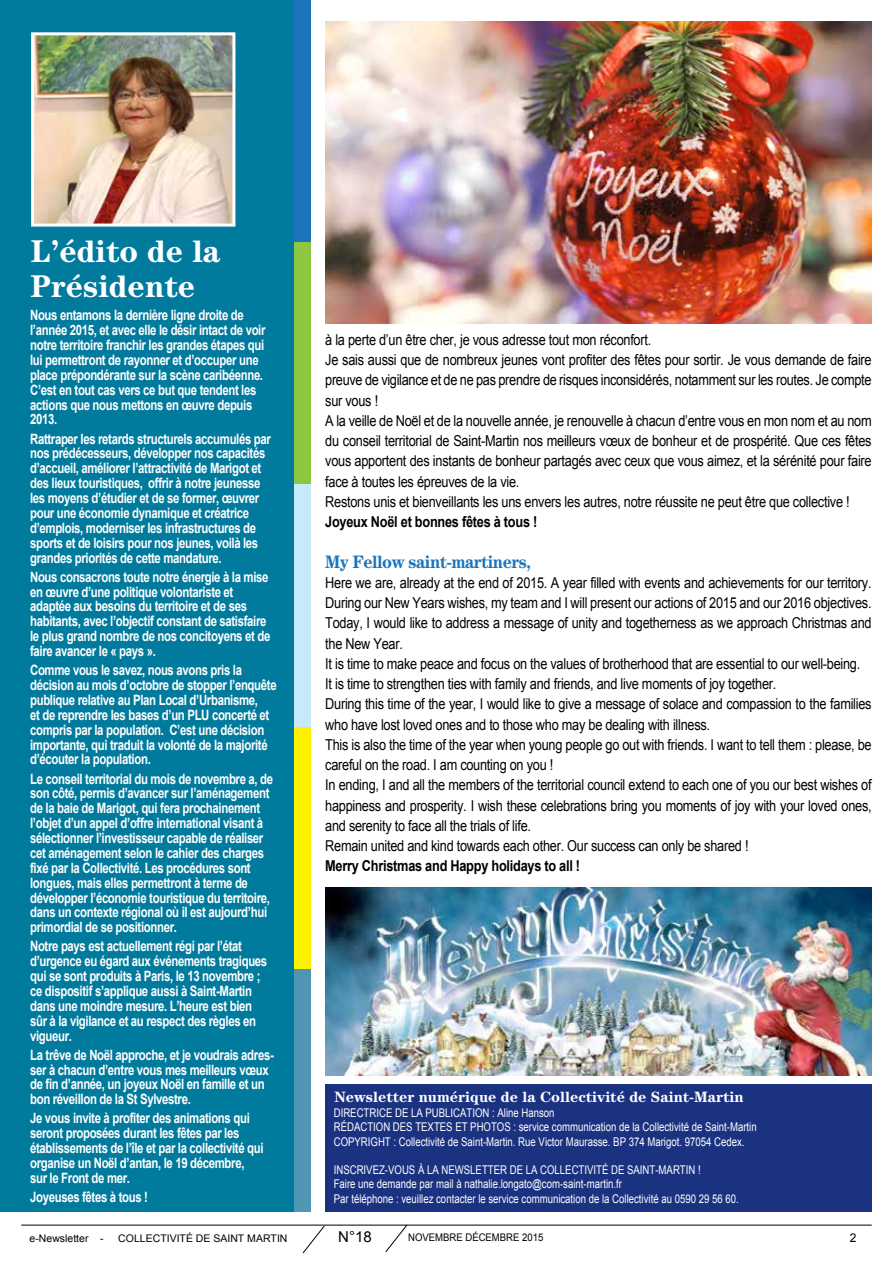
<style>
.page{position:relative;width:893px;height:1263px;background:#fff}
.page>*{position:absolute;margin:0;border:0;box-sizing:border-box;transform-origin:0 0}
.t1{font:700 31.5px/34.5px "Century";color:#fff}
.t2{font:700 18px "Century";color:#1c75bc;scale:.93 1}
.t3{font:15px/20.2px "Arial";letter-spacing:-.02em;color:#000;scale:.85 1}
.t4{font:700 15px "Arial";letter-spacing:-.02em;color:#000;scale:.85 1}
.t5{font:700 15px "Century";color:#fff}
.t6{font:15px "Arial";letter-spacing:-.02em;color:#000}
.t7{font:700 14.25px/14.9px "Arial";letter-spacing:-.03em;color:#fff;scale:.8 1}
.t8{font:12px/14.2px "Arial";color:#fff;scale:.8 1}
.t9{font:12px "Arial";color:#000}
.t10{font:10.5px "Arial";color:#000}
.t11{font:10.5px "Arial";color:#000;scale:.91 1}
</style>
<div class="page">
<hr style="left:21px;top:1225px;width:851px;height:1px;background:#000">
<svg style="left:302px;top:1225px;width:23px;height:29px"></svg>
<svg style="left:385px;top:1224px;width:23px;height:29px"></svg>
<div style="left:294px;top:0;width:16px;height:242px;background:#1c75bc"></div>
<div style="left:294px;top:242px;width:16px;height:243px;background:#8dc63f"></div>
<div style="left:294px;top:485px;width:16px;height:242px;background:#c7eafb"></div>
<div style="left:294px;top:727px;width:16px;height:242px;background:#fff200"></div>
<div style="left:294px;top:969px;width:16px;height:243px;background:#5195b4"></div>
<div style="left:0;top:0;width:293px;height:1212px;background:#007a9d"></div>
<img style="left:35px;top:36px;width:196px;height:187px">
<div style="left:31px;top:32px;width:204px;height:195px;border:3px solid #fff"></div>
<div style="left:325px;top:1084px;width:547px;height:128px;background:#1b3281"></div>
<img style="left:325px;top:21px;width:547px;height:302px">
<img style="left:325px;top:887px;width:547px;height:189px">
<h1 class="t1" style="left:31px;top:234px;width:191px">L’édito de la<br>Présidente</h1>
<p class="t7" style="left:30px;top:308px;width:296px">Nous entamons la dernière ligne droite de l’année 2015, et avec elle le désir intact de voir notre territoire franchir les grandes étapes qui lui permettront de rayonner et d’occuper une place prépondérante sur la scène caribéenne.<br>C’est en tout cas vers ce but que tendent les actions que nous mettons en œuvre depuis 2013.</p>
<p class="t7" style="left:30px;top:432px;width:303px">Rattraper les retards structurels accumulés par nos prédécesseurs, développer nos capacités d’accueil, améliorer l’attractivité de Marigot et des lieux touristiques, offrir à notre jeunesse les moyens d’étudier et de se former, œuvrer pour une économie dynamique et créatrice d’emplois, moderniser les infrastructures de sports et de loisirs pour nos jeunes, voilà les grandes priorités de cette mandature.</p>
<p class="t7" style="left:30px;top:570px;width:302px">Nous consacrons toute notre énergie à la mise en œuvre d’une politique volontariste et adaptée aux besoins du territoire et de ses habitants, avec l’objectif constant de satisfaire le plus grand nombre de nos concitoyens et de faire avancer le « pays ».</p>
<p class="t7" style="left:30px;top:663px;width:310px">Comme vous le savez, nous avons pris la décision au mois d’octobre de stopper l’enquête publique relative au Plan Local d’Urbanisme,<br>et de reprendre les bases d’un PLU concerté et compris par la population. C’est une décision importante, qui traduit la volonté de la majorité d’écouter la population.</p>
<p class="t7" style="left:30px;top:771px;width:305px">Le conseil territorial du mois de novembre a, de son côté, permis d’avancer sur l’aménagement de la baie de Marigot, qui fera prochainement l’objet d’un appel d’offre international visant à sélectionner l’investisseur capable de réaliser cet aménagement selon le cahier des charges fixé par la Collectivité. Les procédures sont longues, mais elles permettront à terme de développer l’économie touristique du territoire, dans un contexte régional où il est aujourd’hui primordial de se positionner.</p>
<p class="t7" style="left:30px;top:939px;width:298px">Notre pays est actuellement régi par l’état d’urgence eu égard aux événements tragiques qui se sont produits à Paris, le 13 novembre ; ce dispositif s’applique aussi à Saint-Martin dans une moindre mesure. L’heure est bien sûr à la vigilance et au respect des règles en vigueur.</p>
<p class="t7" style="left:30px;top:1048px;width:306px">La trêve de Noël approche, et je voudrais adres&shy;ser à chacun d’entre vous mes meilleurs vœux de fin d’année, un joyeux Noël en famille et un bon réveillon de la St Sylvestre.</p>
<p class="t7" style="left:30px;top:1111px;width:293px">Je vous invite à profiter des animations qui seront proposées durant les fêtes par les établissements de l’île et par la collectivité qui organise un Noël d’antan, le 19 décembre, sur le Front de mer.</p>
<p class="t7" style="left:30px;top:1190px;width:149px">Joyeuses fêtes à tous !</p>
<p class="t3" style="left:325px;top:329px;width:644px">à la perte d’un être cher, je vous adresse tout mon réconfort.<br>Je sais aussi que de nombreux jeunes vont profiter des fêtes pour sortir. Je vous demande de faire preuve de vigilance et de ne pas prendre de risques inconsidérés, notamment sur les routes. Je compte sur vous !<br>A la veille de Noël et de la nouvelle année, je renouvelle à chacun d’entre vous en mon nom et au nom du conseil territorial de Saint-Martin nos meilleurs vœux de bonheur et de prospérité. Que ces fêtes vous apportent des instants de bonheur partagés avec ceux que vous aimez, et la sérénité pour faire face à toutes les épreuves de la vie.<br>Restons unis et bienveillants les uns envers les autres, notre réussite ne peut être que collective !</p>
<p class="t4" style="left:325px;top:512px;width:251px">Joyeux Noël et bonnes fêtes à tous !</p>
<p class="t2" style="left:325px;top:551px;width:223px">My Fellow saint-martiners,</p>
<p class="t3" style="left:325px;top:572px;width:644px">Here we are, already at the end of 2015. A year filled with events and achievements for our territory.<br>During our New Years wishes, my team and I will present our actions of 2015 and our 2016 objectives.<br>Today, I would like to address a message of unity and togetherness as we approach Christmas and the New Year.<br>It is time to make peace and focus on the values of brotherhood that are essential to our well-being.<br>It is time to strengthen ties with family and friends, and live moments of joy together.<br>During this time of the year, I would like to give a message of solace and compassion to the families who have lost loved ones and to those who may be dealing with illness.<br>This is also the time of the year when young people go out with friends. I want to tell them : please, be careful on the road. I am counting on you !<br>I n ending, I and all the members of the territorial council extend to each one of you our best wishes of happiness and prosperity. I wish these celebrations bring you moments of joy with your loved ones, and serenity to face all the trials of life.<br>Remain united and kind towards each other. Our success can only be shared !</p>
<p class="t4" style="left:325px;top:856px;width:301px">Merry Christmas and Happy holidays to all !</p>
<p class="t5" style="left:334px;top:1088px;width:411px">Newsletter numérique de la Collectivité de Saint-Martin</p>
<p class="t8" style="left:334px;top:1106px;width:530px">Directrice de la pu blication : Aline Hanson<br>Rédaction d es textes et photos : service communication de la Collectivité de Saint-Martin<br>Copyright : Collectivité de Saint-Martin. Rue Victor Maurasse. BP 374 Marigot. 97054 Cedex.</p>
<p class="t8" style="left:334px;top:1163px;width:8px">Insc</p>
<p class="t8" style="left:334px;top:1163px;width:508px;text-indent:23px">rivez-vous à la Newsletter d e la Collectivité d e Saint-Martin !<br>Faire une demande par mail à nathalie.longato@com-saint-martin.fr<br>Par téléphone : veuillez contacter le service communication de la Collectivité au 0590 29 56 60.</p>
<p class="t10" style="left:30px;top:1231px;width:76px">e-Newsletter -</p>
<p class="t10" style="left:118px;top:1231px;width:169px">Collectivité De Saint Martin</p>
<p class="t6" style="left:338px;top:1227px;width:35px">N°18</p>
<p class="t11" style="left:408px;top:1230px;width:150px">novembre décembre 2015</p>
<p class="t9" style="left:850px;top:1230px;width:8px">2</p>
</div>
